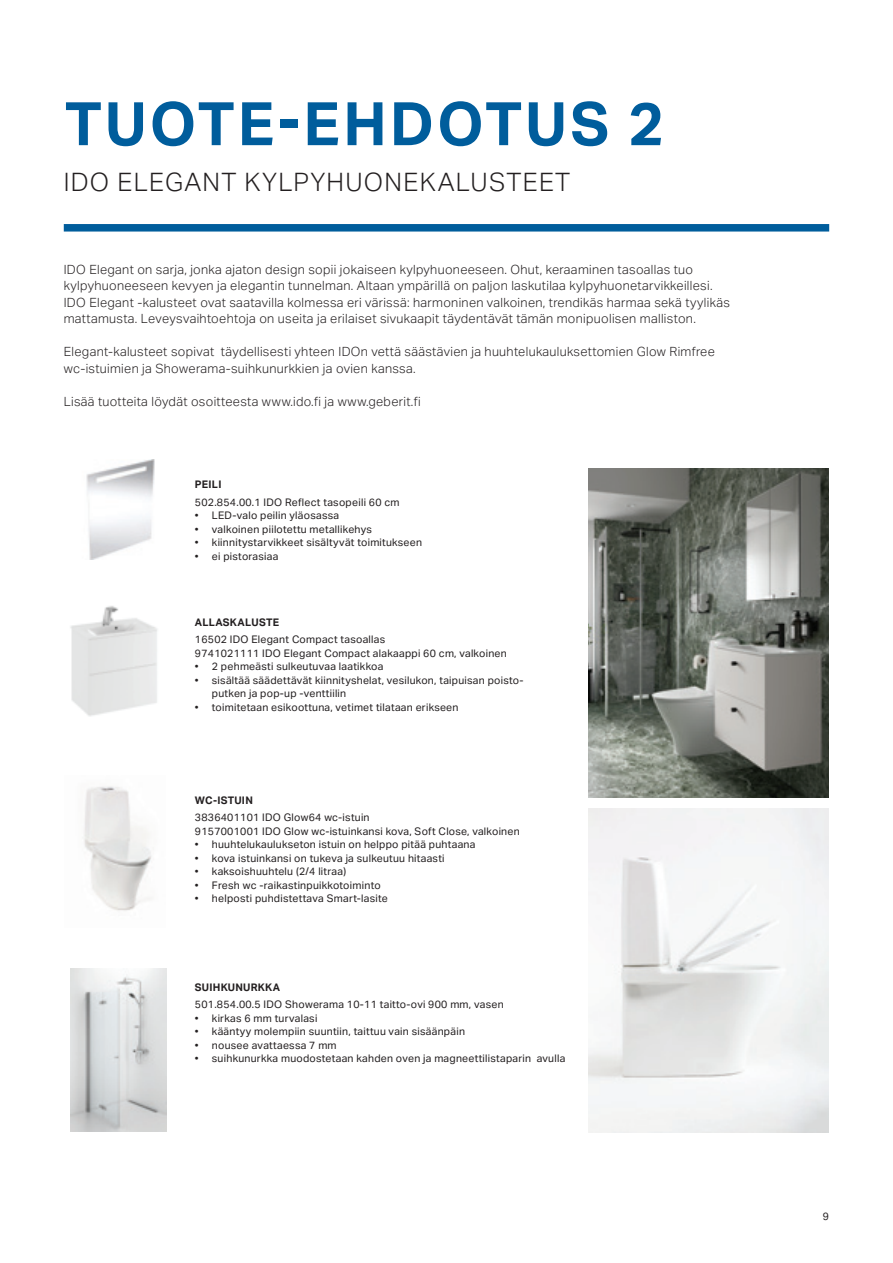
<style>
.page{position:relative;width:893px;height:1263px;background:#fff}
.page>*{position:absolute;margin:0;border:0;box-sizing:border-box;transform-origin:0 0}
.t1{font:700 60px "Aktiv Grotesk Geberit";letter-spacing:.05em;color:#005d9c}
.t2{font:300 25.5px "Aktiv Grotesk Geberit";letter-spacing:.05em;color:#231f20}
.t3{font:300 12.75px/16.5px "Aktiv Grotesk Geberit";letter-spacing:.025em;color:#231f20}
.t4{font:10.5px/13.5px "Aktiv Grotesk Geberit";letter-spacing:.025em;color:#231f20}
.t5{font:700 10.5px "Aktiv Grotesk Geberit";letter-spacing:.025em;color:#231f20}
</style>
<div class="page">
<img style="left:84px;top:786px;width:68px;height:125px">
<img style="left:71px;top:968px;width:96px;height:164px">
<div style="left:64px;top:224px;width:765px;height:8px;background:#005d9c"></div>
<img style="left:589px;top:469px;width:239px;height:328px">
<img style="left:589px;top:808px;width:239px;height:324px">
<img style="left:86px;top:459px;width:69px;height:100px">
<img style="left:70px;top:606px;width:87px;height:110px">
<h1 class="t1" style="left:65px;top:87px;width:601px">TUOTE-EHDOTUS 2</h1>
<h2 class="t2" style="left:64px;top:167px;width:508px">IDO ELEGANT KYLPYHUONEKALUSTEET</h2>
<p class="t3" style="left:64px;top:261px;width:668px">IDO Elegant on sarja, jonka ajaton design sopii jokaiseen kylpyhuoneeseen. Ohut, keraaminen tasoallas tuo kylpyhuoneeseen kevyen ja elegantin tunnelman. Altaan ympärillä on paljon laskutilaa kylpyhuonetarvikkeillesi.<br>IDO Elegant -kalusteet ovat saatavilla kolmessa eri värissä: harmoninen valkoinen, trendikäs harmaa sekä tyylikäs mattamusta. Leveysvaihtoehtoja on useita ja erilaiset sivukaapit täydentävät tämän monipuolisen malliston.</p>
<p class="t3" style="left:64px;top:343px;width:653px">Elegant-kalusteet sopivat täydellisesti yhteen IDOn vettä säästävien ja huuhtelukauluksettomien Glow Rimfree wc-istuimien ja Showerama-suihkunurkkien ja ovien kanssa.</p>
<p class="t3" style="left:64px;top:393px;width:358px">Lisää tuotteita löydät osoitteesta www.ido.fi ja www.geberit.fi</p>
<p class="t5" style="left:195px;top:477px;width:28px">PEILI</p>
<p class="t4" style="left:195px;top:495px;width:206px">502.854.00.1 IDO Reflect tasopeili 60 cm</p>
<p class="t4" style="left:195px;top:508px;width:146px">• LED-valo peilin yläosassa</p>
<p class="t4" style="left:195px;top:522px;width:179px">• valkoinen piilotettu metallikehys</p>
<p class="t4" style="left:195px;top:535px;width:229px">• kiinnitystarvikkeet sisältyvät toimitukseen</p>
<p class="t4" style="left:195px;top:549px;width:85px">• ei pistorasiaa</p>
<p class="t5" style="left:195px;top:615px;width:86px">ALLASKALUSTE</p>
<p class="t4" style="left:195px;top:633px;width:313px">16502 IDO Elegant Compact tasoallas<br>9741021111 IDO Elegant Compact alakaappi 60 cm, valkoinen</p>
<p class="t4" style="left:195px;top:660px;width:190px">• 2 pehmeästi sulkeutuvaa laatikkoa</p>
<p class="t4" style="left:212px;top:673px;width:313px;text-indent:-17px">• sisältää säädettävät kiinnityshelat, vesilukon, taipuisan poisto&shy;putken ja pop-up -venttiilin</p>
<p class="t4" style="left:195px;top:700px;width:265px">• toimitetaan esikoottuna, vetimet tilataan erikseen</p>
<p class="t5" style="left:195px;top:793px;width:59px">WC-ISTUIN</p>
<p class="t4" style="left:195px;top:811px;width:326px">3836401101 IDO Glow64 wc-istuin<br>9157001001 IDO Glow wc-istuinkansi kova, Soft Close, valkoinen</p>
<p class="t4" style="left:195px;top:838px;width:282px">• huuhtelukaulukseton istuin on helppo pitää puhtaana</p>
<p class="t4" style="left:195px;top:851px;width:251px">• kova istuinkansi on tukeva ja sulkeutuu hitaasti</p>
<p class="t4" style="left:195px;top:865px;width:153px">• kaksoishuuhtelu (2/4 litraa)</p>
<p class="t4" style="left:195px;top:878px;width:187px">• Fresh wc -raikastinpuikkotoiminto</p>
<p class="t4" style="left:195px;top:892px;width:194px">• helposti puhdistettava Smart-lasite</p>
<p class="t5" style="left:195px;top:980px;width:87px">SUIHKUNURKKA</p>
<p class="t4" style="left:195px;top:998px;width:310px">501.854.00.5 IDO Showerama 10-11 taitto-ovi 900 mm, vasen</p>
<p class="t4" style="left:195px;top:1011px;width:124px">• kirkas 6 mm turvalasi</p>
<p class="t4" style="left:195px;top:1025px;width:272px">• kääntyy molempiin suuntiin, taittuu vain sisäänpäin</p>
<p class="t4" style="left:195px;top:1038px;width:143px">• nousee avattaessa 7 mm</p>
<p class="t4" style="left:195px;top:1052px;width:372px">• suihkunurkka muodostetaan kahden oven ja magneettilistaparin avulla</p>
<p class="t4" style="left:823px;top:1210px;width:8px">9</p>
</div>
